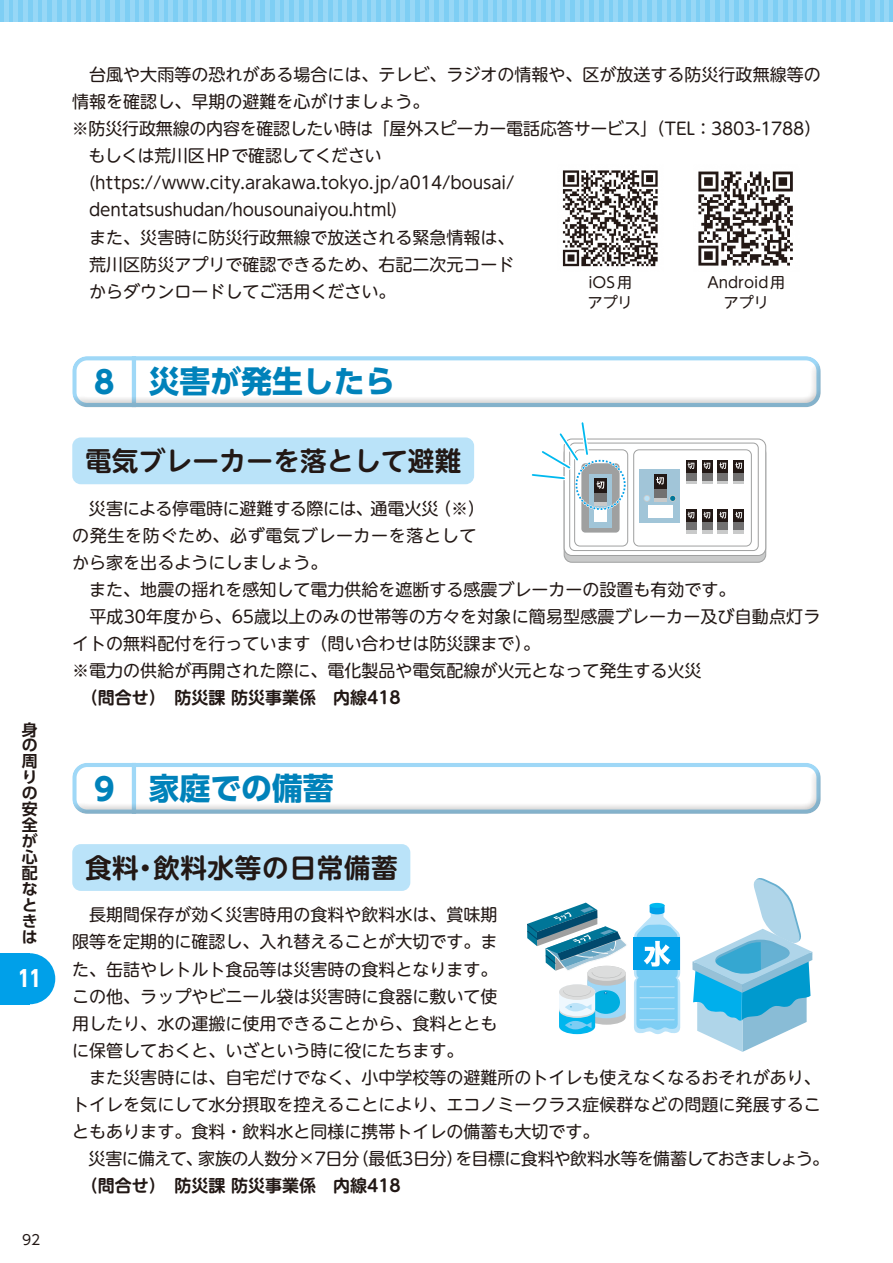
<style>
.page{position:relative;width:893px;height:1263px;background:#fff}
.page>*{position:absolute;margin:0;border:0;box-sizing:border-box;transform-origin:0 0}
.t1{font:700 30.9px "UD Shin Go Pr 6";color:#0082ba}
.t2{font:700 26.55px "UD Shin M Go Pr 6 De";letter-spacing:.015em;color:#221815}
.t3{font:700 22.35px "UD Shin Go Pr 6";color:#fff}
.t4{font:16.95px/27.2px "UD Shin M Go Pr 6";color:#221815}
.t5{font:700 16.95px "UD Shin M Go Pr 6 De";color:#221815}
.t6{font:16.95px "UD Shin M Go Pr 6";letter-spacing:-.02em;color:#221815}
.t7{font:700 15.9px/15.9px "UD Shin Go Pr 6 De";color:#221815}
.t8{font:14.85px/19.2px "UD Shin M Go Pr 6";color:#221815}
.t9{font:13.8px "UD Shin Go Pr 6";color:#221815}
</style>
<div class="page">
<hr style="left:132px;top:356px;width:4px;height:51px;background:#9fd8f7">
<div style="left:66px;top:357px;width:766px;height:53px;background:#221815;opacity:.2"></div>
<div style="left:72px;top:437px;width:402px;height:47px;background:#bae3f9;border-radius:9px"></div>
<hr style="left:132px;top:763px;width:4px;height:51px;background:#9fd8f7">
<div style="left:66px;top:764px;width:766px;height:52px;background:#221815;opacity:.2"></div>
<div style="left:72px;top:844px;width:338px;height:47px;background:#bae3f9;border-radius:9px"></div>
<div style="left:564px;top:446px;width:202px;height:116px;background:#c9caca;border-radius:8px"></div>
<div style="left:564px;top:439px;width:202px;height:116px;background:#fff;border-radius:8px"></div>
<div style="left:564px;top:439px;width:202px;height:117px;border:1px solid #9fa0a0;border-radius:8px"></div>
<svg style="left:531px;top:422px;width:228px;height:129px"></svg>
<div style="left:633px;top:937px;width:47px;height:32px;background:#00a0e9"></div>
<div style="left:650px;top:903px;width:14px;height:5px;background:#00b9ef;border-radius:50%"></div>
<svg style="left:634px;top:905px;width:46px;height:129px"></svg>
<svg style="left:692px;top:878px;width:120px;height:174px"></svg>
<svg style="left:527px;top:902px;width:100px;height:132px"></svg>
<img style="left:562px;top:170px;width:96px;height:97px">
<img style="left:698px;top:171px;width:95px;height:95px">
<div style="left:0;top:0;width:893px;height:21px;background:#7ecef4"></div>
<hr style="left:4px;top:0;width:4px;height:21px;background:#97d7f6">
<hr style="left:314px;top:0;width:4px;height:21px;background:#97d7f6">
<div style="left:623px;top:0;width:5px;height:21px;background:#97d7f6"></div>
<hr style="left:159px;top:0;width:4px;height:21px;background:#97d7f6">
<hr style="left:469px;top:0;width:4px;height:21px;background:#97d7f6">
<hr style="left:778px;top:0;width:4px;height:21px;background:#97d7f6">
<div style="left:81px;top:0;width:5px;height:21px;background:#97d7f6"></div>
<hr style="left:391px;top:0;width:4px;height:21px;background:#97d7f6">
<hr style="left:701px;top:0;width:4px;height:21px;background:#97d7f6">
<div style="left:236px;top:0;width:5px;height:21px;background:#97d7f6"></div>
<hr style="left:546px;top:0;width:4px;height:21px;background:#97d7f6">
<hr style="left:856px;top:0;width:4px;height:21px;background:#97d7f6">
<hr style="left:43px;top:0;width:4px;height:21px;background:#97d7f6">
<div style="left:352px;top:0;width:5px;height:21px;background:#97d7f6"></div>
<hr style="left:662px;top:0;width:4px;height:21px;background:#97d7f6">
<hr style="left:198px;top:0;width:4px;height:21px;background:#97d7f6">
<hr style="left:507px;top:0;width:4px;height:21px;background:#97d7f6">
<hr style="left:817px;top:0;width:4px;height:21px;background:#97d7f6">
<hr style="left:120px;top:0;width:4px;height:21px;background:#97d7f6">
<hr style="left:430px;top:0;width:4px;height:21px;background:#97d7f6">
<div style="left:739px;top:0;width:5px;height:21px;background:#97d7f6"></div>
<hr style="left:275px;top:0;width:4px;height:21px;background:#97d7f6">
<hr style="left:585px;top:0;width:4px;height:21px;background:#97d7f6">
<div style="left:23px;top:0;width:5px;height:21px;background:#97d7f6"></div>
<hr style="left:333px;top:0;width:4px;height:21px;background:#97d7f6">
<hr style="left:643px;top:0;width:4px;height:21px;background:#97d7f6">
<hr style="left:178px;top:0;width:4px;height:21px;background:#97d7f6">
<hr style="left:488px;top:0;width:4px;height:21px;background:#97d7f6">
<hr style="left:798px;top:0;width:4px;height:21px;background:#97d7f6">
<hr style="left:101px;top:0;width:4px;height:21px;background:#97d7f6">
<div style="left:410px;top:0;width:5px;height:21px;background:#97d7f6"></div>
<hr style="left:720px;top:0;width:4px;height:21px;background:#97d7f6">
<hr style="left:256px;top:0;width:4px;height:21px;background:#97d7f6">
<div style="left:565px;top:0;width:5px;height:21px;background:#97d7f6"></div>
<hr style="left:875px;top:0;width:4px;height:21px;background:#97d7f6">
<hr style="left:62px;top:0;width:4px;height:21px;background:#97d7f6">
<hr style="left:372px;top:0;width:4px;height:21px;background:#97d7f6">
<div style="left:681px;top:0;width:5px;height:21px;background:#97d7f6"></div>
<hr style="left:217px;top:0;width:4px;height:21px;background:#97d7f6">
<hr style="left:527px;top:0;width:4px;height:21px;background:#97d7f6">
<hr style="left:836px;top:0;width:4px;height:21px;background:#97d7f6">
<hr style="left:140px;top:0;width:4px;height:21px;background:#97d7f6">
<hr style="left:449px;top:0;width:4px;height:21px;background:#97d7f6">
<hr style="left:759px;top:0;width:4px;height:21px;background:#97d7f6">
<div style="left:294px;top:0;width:5px;height:21px;background:#97d7f6"></div>
<hr style="left:604px;top:0;width:4px;height:21px;background:#97d7f6">
<hr style="left:14px;top:0;width:4px;height:21px;background:#97d7f6">
<div style="left:323px;top:0;width:5px;height:21px;background:#97d7f6"></div>
<hr style="left:633px;top:0;width:4px;height:21px;background:#97d7f6">
<hr style="left:169px;top:0;width:4px;height:21px;background:#97d7f6">
<hr style="left:478px;top:0;width:4px;height:21px;background:#97d7f6">
<hr style="left:788px;top:0;width:4px;height:21px;background:#97d7f6">
<hr style="left:91px;top:0;width:4px;height:21px;background:#97d7f6">
<hr style="left:401px;top:0;width:4px;height:21px;background:#97d7f6">
<div style="left:710px;top:0;width:5px;height:21px;background:#97d7f6"></div>
<hr style="left:246px;top:0;width:4px;height:21px;background:#97d7f6">
<hr style="left:556px;top:0;width:4px;height:21px;background:#97d7f6">
<hr style="left:865px;top:0;width:4px;height:21px;background:#97d7f6">
<div style="left:52px;top:0;width:5px;height:21px;background:#97d7f6"></div>
<hr style="left:362px;top:0;width:4px;height:21px;background:#97d7f6">
<hr style="left:672px;top:0;width:4px;height:21px;background:#97d7f6">
<div style="left:207px;top:0;width:5px;height:21px;background:#97d7f6"></div>
<hr style="left:517px;top:0;width:4px;height:21px;background:#97d7f6">
<hr style="left:827px;top:0;width:4px;height:21px;background:#97d7f6">
<hr style="left:130px;top:0;width:4px;height:21px;background:#97d7f6">
<div style="left:439px;top:0;width:5px;height:21px;background:#97d7f6"></div>
<hr style="left:749px;top:0;width:4px;height:21px;background:#97d7f6">
<hr style="left:285px;top:0;width:4px;height:21px;background:#97d7f6">
<div style="left:594px;top:0;width:5px;height:21px;background:#97d7f6"></div>
<hr style="left:33px;top:0;width:4px;height:21px;background:#97d7f6">
<hr style="left:343px;top:0;width:4px;height:21px;background:#97d7f6">
<div style="left:652px;top:0;width:5px;height:21px;background:#97d7f6"></div>
<hr style="left:188px;top:0;width:4px;height:21px;background:#97d7f6">
<hr style="left:498px;top:0;width:4px;height:21px;background:#97d7f6">
<hr style="left:807px;top:0;width:4px;height:21px;background:#97d7f6">
<hr style="left:111px;top:0;width:4px;height:21px;background:#97d7f6">
<hr style="left:420px;top:0;width:4px;height:21px;background:#97d7f6">
<hr style="left:730px;top:0;width:4px;height:21px;background:#97d7f6">
<div style="left:265px;top:0;width:5px;height:21px;background:#97d7f6"></div>
<hr style="left:575px;top:0;width:4px;height:21px;background:#97d7f6">
<hr style="left:885px;top:0;width:4px;height:21px;background:#97d7f6">
<hr style="left:72px;top:0;width:4px;height:21px;background:#97d7f6">
<div style="left:381px;top:0;width:5px;height:21px;background:#97d7f6"></div>
<hr style="left:691px;top:0;width:4px;height:21px;background:#97d7f6">
<hr style="left:227px;top:0;width:4px;height:21px;background:#97d7f6">
<div style="left:536px;top:0;width:5px;height:21px;background:#97d7f6"></div>
<hr style="left:846px;top:0;width:4px;height:21px;background:#97d7f6">
<hr style="left:149px;top:0;width:4px;height:21px;background:#97d7f6">
<hr style="left:459px;top:0;width:4px;height:21px;background:#97d7f6">
<div style="left:768px;top:0;width:5px;height:21px;background:#97d7f6"></div>
<hr style="left:304px;top:0;width:4px;height:21px;background:#97d7f6">
<hr style="left:614px;top:0;width:4px;height:21px;background:#97d7f6">
<div style="left:0;top:953px;width:30px;height:51px;background:#00a0e9"></div>
<div style="left:4px;top:953px;width:51px;height:51px;background:#00a0e9;border-radius:50%"></div>
<p class="t7" style="left:22px;top:721px;width:18px">身の周りの安全が心配なときは</p>
<h3 class="t3" style="left:19px;top:960px;width:24px">１１</h3>
<p class="t9" style="left:22px;top:1228px;width:20px">92</p>
<p class="t4" style="left:72px;top:60px;width:750px">　台風や大雨等の恐れがある場合には、テレビ、ラジオの情報や、区が放送する防災行政無線等の</p>
<p class="t4" style="left:72px;top:87px;width:359px">情報を確認し、早期の避難を心がけましょう。</p>
<p class="t4" style="left:72px;top:114px;width:751px">※防災行政無線の内容を確認したい時は「屋外スピーカー電話応答サービス」（TEL：3803-1788）</p>
<p class="t6" style="left:88px;top:142px;width:295px">もしくは荒川区HPで確認してください</p>
<p class="t4" style="left:89px;top:168px;width:427px">(https://www.city.arakawa.tokyo.jp/a014/bousai/</p>
<p class="t4" style="left:89px;top:195px;width:310px">dentatsushudan/housounaiyou.html)</p>
<p class="t4" style="left:89px;top:223px;width:427px">また、災害時に防災行政無線で放送される緊急情報は、</p>
<p class="t4" style="left:89px;top:250px;width:427px">荒川区防災アプリで確認できるため、右記二次元コード</p>
<p class="t4" style="left:89px;top:277px;width:308px">からダウンロードしてご活用ください。</p>
<p class="t8" style="left:588px;top:272px;width:46px">iOS用アプリ</p>
<p class="t8" style="left:707px;top:272px;width:79px;text-align:center">Android用アプリ</p>
<h1 class="t1" style="left:94px;top:356px;width:303px">8 災害が発生したら</h1>
<h2 class="t2" style="left:85px;top:438px;width:378px">電気ブレーカーを落として避難</h2>
<p class="t4" style="left:72px;top:494px;width:750px">　災害による停電時に避難する際には、通電火災（※）<br>の発生を防ぐため、必ず電気ブレーカーを落として<br>から家を出るようにしましょう。<br>　また、地震の揺れを感知して電力供給を遮断する感震ブレーカーの設置も有効です。<br>　平成30年度から、65歳以上のみの世帯等の方々を対象に簡易型感震ブレーカー及び自動点灯ライトの無料配付を行っています（問い合わせは防災課まで）。<br>※電力の供給が再開された際に、電化製品や電気配線が火元となって発生する火災</p>
<p class="t5" style="left:81px;top:683px;width:321px">（問合せ）　防災課防災事業係　内線418</p>
<h1 class="t1" style="left:94px;top:763px;width:241px">9 家庭での備蓄</h1>
<h2 class="t2" style="left:85px;top:845px;width:314px">食料・飲料水等の日常備蓄</h2>
<p class="t4" style="left:72px;top:900px;width:758px">　長期間保存が効く災害時用の食料や飲料水は、賞味期<br>限等を定期的に確認し、入れ替えることが大切です。ま<br>た、缶詰やレトルト食品等は災害時の食料となります。<br>この他、ラップやビニール袋は災害時に食器に敷いて使<br>用したり、水の運搬に使用できることから、食料ととも<br>に保管しておくと、いざという時に役にたちます。<br>　また災害時には、自宅だけでなく、小中学校等の避難所のトイレも使えなくなるおそれがあり、トイレを気にして水分摂取を控えることにより、エコノミークラス症候群などの問題に発展することもあります。食料・飲料水と同様に携帯トイレの備蓄も大切です。<br>　災害に備えて、家族の人数分×7日分（最低3日分）を目標に食料や飲料水等を備蓄しておきましょう。</p>
<p class="t5" style="left:81px;top:1171px;width:321px">（問合せ）　防災課防災事業係　内線418</p>
</div>
